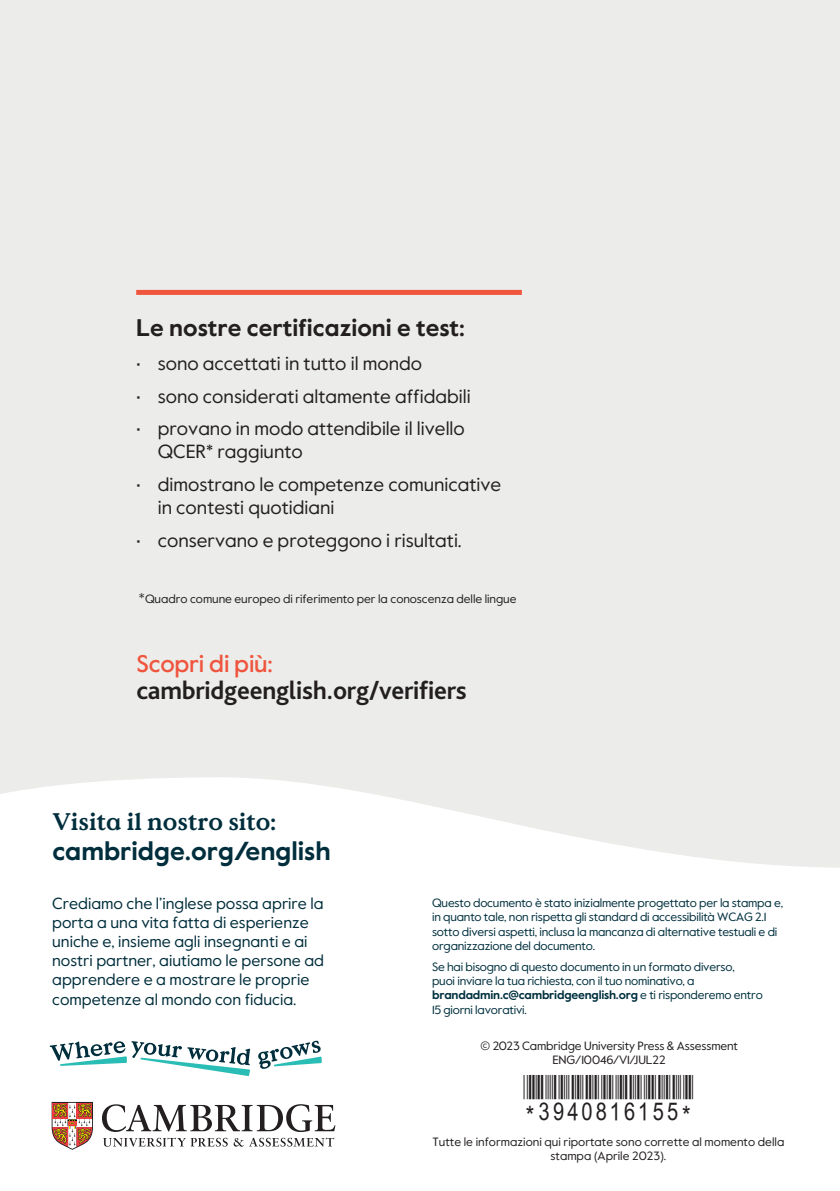
<style>
.page{position:relative;width:840px;height:1191px;background:#fff}
.page>*{position:absolute;margin:0;border:0;box-sizing:border-box;transform-origin:0 0}
.t1{font:700 26px "Bliss Pro";letter-spacing:-.01em;color:#231f20}
.t2{font:700 26px "Value Sans Pro";color:#002e3c}
.t3{font:24.4px "ABCC39 Short Text";color:#231f20}
.t4{font:700 24px "Value Sans Pro";color:#231f20}
.t5{font:700 24px "Value Serif Pro";color:#002e3c}
.t6{font:500 24px "Value Sans Pro";letter-spacing:-.01em;color:#f0553e}
.t7{font:19px/22.8px "Value Sans Pro";color:#231f20}
.t8{font:16px/19.2px "Value Sans Pro";color:#002e3c}
.t9{font:12px/14.4px "Value Sans Pro";letter-spacing:-.015em;color:#00303e}
.t10{font:12px/14.4px "Value Sans Pro";letter-spacing:-.005em;color:#231f20;text-align:center}
.s1{font-family:"Bliss Pro";font-weight:300;font-size:14px}
.s2{font-weight:700}
</style>
<div class="page">
<hr style="left:839px;top:187px;width:1px;height:1004px;background:#f0553e">
<div style="left:0;top:0;width:839px;height:1191px;background:#ecedea"></div>
<div style="left:136px;top:290px;width:385px;height:5px;background:#f0553e"></div>
<svg style="left:0;top:777px;width:839px;height:414px;background:#fdfdfc"></svg>
<svg style="left:50px;top:1041px;width:200px;height:35px;background:#c0d7d8"></svg>
<svg style="left:258px;top:1040px;width:63px;height:28px;background:#b1cbcd"></svg>
<svg style="left:102px;top:1104px;width:233px;height:42px;background:#c6c5c5"></svg>
<svg style="left:52px;top:1102px;width:41px;height:47px;background:#c38f75"></svg>
<div style="left:0;top:1123px;width:36px;height:68px;background:#fff"></div>
<h3 class="t4" style="left:136px;top:314px;width:330px">Le nostre certificazioni e test:</h3>
<h3 class="t7" style="left:132px;top:352px;width:291px">• sono accettati in tutto il mondo</h3>
<h3 class="t7" style="left:132px;top:385px;width:340px">• sono considerati altamente affidabili</h3>
<h3 class="t7" style="left:158px;top:418px;width:308px;text-indent:-25px">• provano in modo attendibile il livello<br>QCER* raggiunto</h3>
<h3 class="t7" style="left:158px;top:473px;width:345px;text-indent:-25px">• dimostrano le competenze comunicative in contesti quotidiani</h3>
<h3 class="t7" style="left:132px;top:529px;width:331px">• conservano e proteggono i risultati.</h3>
<p class="t10" style="left:138px;top:592px;width:379px"><span class="s1">*</span>Quadro comune europeo di riferimento per la conoscenza delle lingue</p>
<h3 class="t6" style="left:136px;top:648px;width:138px">Scopri di più:</h3>
<h1 class="t1" style="left:136px;top:673px;width:332px">cambridgeenglish.org/verifiers</h1>
<h3 class="t5" style="left:52px;top:806px;width:225px">Visita il nostro sito:</h3>
<h1 class="t2" style="left:52px;top:835px;width:279px">cambridge.org/english</h1>
<h3 class="t8" style="left:52px;top:893px;width:273px">Crediamo che l’inglese possa aprire la porta a una vita fatta di esperienze uniche e, insieme agli insegnanti e ai nostri partner, aiutiamo le persone ad apprendere e a mostrare le proprie competenze al mondo con fiducia.</h3>
<p class="t9" style="left:432px;top:896px;width:352px">Questo documento è stato inizialmente progettato per la stampa e, in quanto tale, non rispetta gli standard di accessibilità WCAG 2.1 sotto diversi aspetti, inclusa la mancanza di alternative testuali e di organizzazione del documento.</p>
<p class="t9" style="left:432px;top:959px;width:332px">Se hai bisogno di questo documento in un formato diverso,<br>puoi inviare la tua richiesta, con il tuo nominativo, a <span class="s2">brandadmin.c@cambridgeenglish.org</span> e ti risponderemo entro 15 giorni lavorativi.</p>
<p class="t10" style="left:480px;top:1038px;width:259px">© 2023 Cambridge University Press &amp; Assessment<br>ENG/10046/V1/JUL22</p>
<h2 class="t3" style="left:522px;top:1097px;width:172px">*3940816155*</h2>
<p class="t10" style="left:432px;top:1134px;width:353px">Tutte le informazioni qui riportate sono corrette al momento della stampa (Aprile 2023).</p>
</div>
